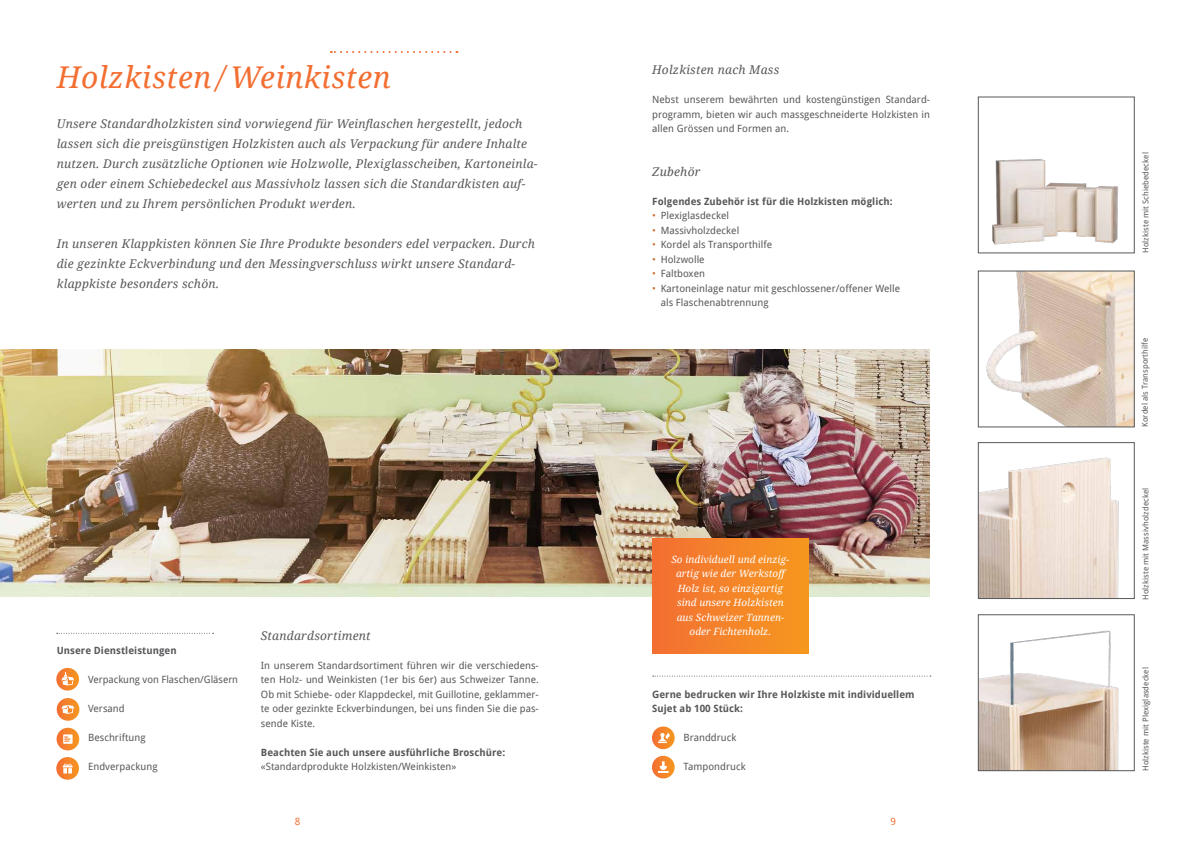
<style>
.page{position:relative;width:1191px;height:842px;background:#fff}
.page>*{position:absolute;margin:0;border:0;box-sizing:border-box;transform-origin:0 0}
.t1{font:italic 30px "Droid Serif";letter-spacing:.02em;color:#f36e31}
.t2{font:italic 12px/20px "Droid Serif";letter-spacing:.02em;color:#57585a}
.t3{font:10px/14.5px "Droid Sans";letter-spacing:.005em;color:#57585a;text-align:justify}
.t4{font:700 10px/14.5px "Droid Sans";letter-spacing:.005em;color:#57585a}
.t5{font:italic 10px/14.5px "Droid Serif";letter-spacing:.005em;color:#fff;text-align:center}
.t6{font:10px "Droid Sans";color:#f36e31}
.t7{font:8px "Droid Sans";letter-spacing:.005em;color:#57585a}
.s1{color:#cf7337}
</style>
<div class="page">
<svg style="left:331px;top:51px;width:119px;height:2px"></svg>
<img style="left:992px;top:159px;width:127px;height:86px">
<img style="left:986px;top:273px;width:146px;height:152px">
<div style="left:978px;top:271px;width:156px;height:156px;border:1px solid #57585a"></div>
<img style="left:980px;top:457px;width:139px;height:140px">
<div style="left:978px;top:442px;width:156px;height:157px;border:1px solid #57585a"></div>
<img style="left:0;top:350px;width:929px;height:246px">
<div style="left:652px;top:538px;width:156px;height:115px;background:linear-gradient(to right,#f36f33,#f6981e)"></div>
<svg style="left:652px;top:756px;width:22px;height:22px"></svg>
<svg style="left:652px;top:726px;width:22px;height:23px"></svg>
<svg style="left:658px;top:733px;width:11px;height:10px"></svg>
<svg style="left:653px;top:676px;width:278px;height:1px"></svg>
<svg style="left:57px;top:728px;width:22px;height:22px"></svg>
<svg style="left:57px;top:633px;width:157px;height:1px"></svg>
<svg style="left:57px;top:698px;width:22px;height:23px"></svg>
<img style="left:980px;top:630px;width:139px;height:139px">
<div style="left:978px;top:614px;width:156px;height:157px;border:1px solid #57585a"></div>
<div style="left:63px;top:734px;width:10px;height:10px;background:#fff"></div>
<svg style="left:64px;top:736px;width:7px;height:6px"></svg>
<svg style="left:658px;top:761px;width:10px;height:12px"></svg>
<svg style="left:61px;top:705px;width:13px;height:9px"></svg>
<svg style="left:56px;top:668px;width:23px;height:22px"></svg>
<svg style="left:61px;top:672px;width:13px;height:13px"></svg>
<svg style="left:56px;top:757px;width:23px;height:23px"></svg>
<svg style="left:63px;top:763px;width:10px;height:10px"></svg>
<h1 class="t1" style="left:57px;top:56px;width:336px">Holzkisten/Weinkisten</h1>
<p class="t2" style="left:57px;top:113px;width:482px">Unsere Standardholzkisten sind vorwiegend für Weinflaschen hergestellt, jedoch lassen sich die preisgünstigen Holzkisten auch als Verpackung für andere Inhalte nutzen. Durch zusätzliche Optionen wie Holzwolle, Plexiglasscheiben, Kartoneinla&shy;gen oder einem Schiebedeckel aus Massivholz lassen sich die Standardkisten auf&shy;werten und zu Ihrem persönlichen Produkt werden.</p>
<p class="t2" style="left:57px;top:233px;width:480px">In unseren Klappkisten können Sie Ihre Produkte besonders edel verpacken. Durch die gezinkte Eckverbindung und den Messingverschluss wirkt unsere Standard&shy;klappkiste besonders schön.</p>
<p class="t4" style="left:57px;top:643px;width:121px">Unsere Dienstleistungen</p>
<p class="t3" style="left:88px;top:673px;width:151px">Verpackung von Flaschen/Gläsern</p>
<p class="t3" style="left:88px;top:702px;width:38px">Versand</p>
<p class="t3" style="left:88px;top:731px;width:59px">Beschriftung</p>
<p class="t3" style="left:88px;top:760px;width:71px">Endverpackung</p>
<p class="t2" style="left:261px;top:625px;width:111px">Standardsortiment</p>
<p class="t3" style="left:261px;top:658px;width:279px">In unserem Standardsortiment führen wir die verschiedens&shy;ten Holz- und Weinkisten (1er bis 6er) aus Schweizer Tanne.<br>Ob mit Schiebe- oder Klappdeckel, mit Guillotine, geklammer&shy;te oder gezinkte Eckverbindungen, bei uns finden Sie die pas&shy;sende Kiste.</p>
<p class="t4" style="left:261px;top:745px;width:246px">Beachten Sie auch unsere ausführliche Broschüre:</p>
<p class="t3" style="left:261px;top:759px;width:197px">«Standardprodukte Holzkisten/Weinkisten»</p>
<p class="t2" style="left:652px;top:59px;width:129px">Holzkisten nach Mass</p>
<p class="t3" style="left:652px;top:92px;width:279px">Nebst unserem bewährten und kostengünstigen Standard&shy;programm, bieten wir auch massgeschneiderte Holzkisten in allen Grössen und Formen an.</p>
<p class="t2" style="left:652px;top:161px;width:50px">Zubehör</p>
<p class="t4" style="left:652px;top:194px;width:242px">Folgendes Zubehör ist für die Holzkisten möglich:</p>
<p class="t3" style="left:652px;top:208px;width:78px"><span class="s1">•</span> Plexiglasdeckel</p>
<p class="t3" style="left:652px;top:223px;width:89px"><span class="s1">•</span> Massivholzdeckel</p>
<p class="t3" style="left:652px;top:237px;width:121px"><span class="s1">•</span> Kordel als Transporthilfe</p>
<p class="t3" style="left:652px;top:252px;width:54px"><span class="s1">•</span> Holzwolle</p>
<p class="t3" style="left:652px;top:266px;width:54px"><span class="s1">•</span> Faltboxen</p>
<p class="t3" style="left:660px;top:281px;width:241px;text-indent:-8px"><span class="s1">•</span> Kartoneinlage natur mit geschlossener/offener Welle als Flaschenabtrennung</p>
<p class="t5" style="left:671px;top:552px;width:119px">So individuell und einzig&shy;artig wie der Werkstoff<br>Holz ist, so einzigartig sind unsere Holzkisten aus Schweizer Tannen&shy;oder Fichtenholz.</p>
<p class="t4" style="left:652px;top:687px;width:264px">Gerne bedrucken wir Ihre Holzkiste mit individuellem<br>Sujet ab 100 Stück:</p>
<p class="t3" style="left:683px;top:730px;width:54px">Branddruck</p>
<p class="t3" style="left:683px;top:759px;width:64px">Tampondruck</p>
<p class="t6" style="left:295px;top:815px;width:7px">8</p>
<p class="t6" style="left:890px;top:815px;width:7px">9</p>
<p class="t7" style="left:1141px;top:253px;width:102px;rotate:-90deg">Holzkiste mit Schiebedeckel</p>
<p class="t7" style="left:1140px;top:427px;width:91px;rotate:-90deg">Kordel als Transporthilfe</p>
<p class="t7" style="left:1141px;top:600px;width:113px;rotate:-90deg">Holzkiste mit Massivholzdeckel</p>
<p class="t7" style="left:1141px;top:771px;width:105px;rotate:-90deg">Holzkiste mit Plexiglasdeckel</p>
</div>
